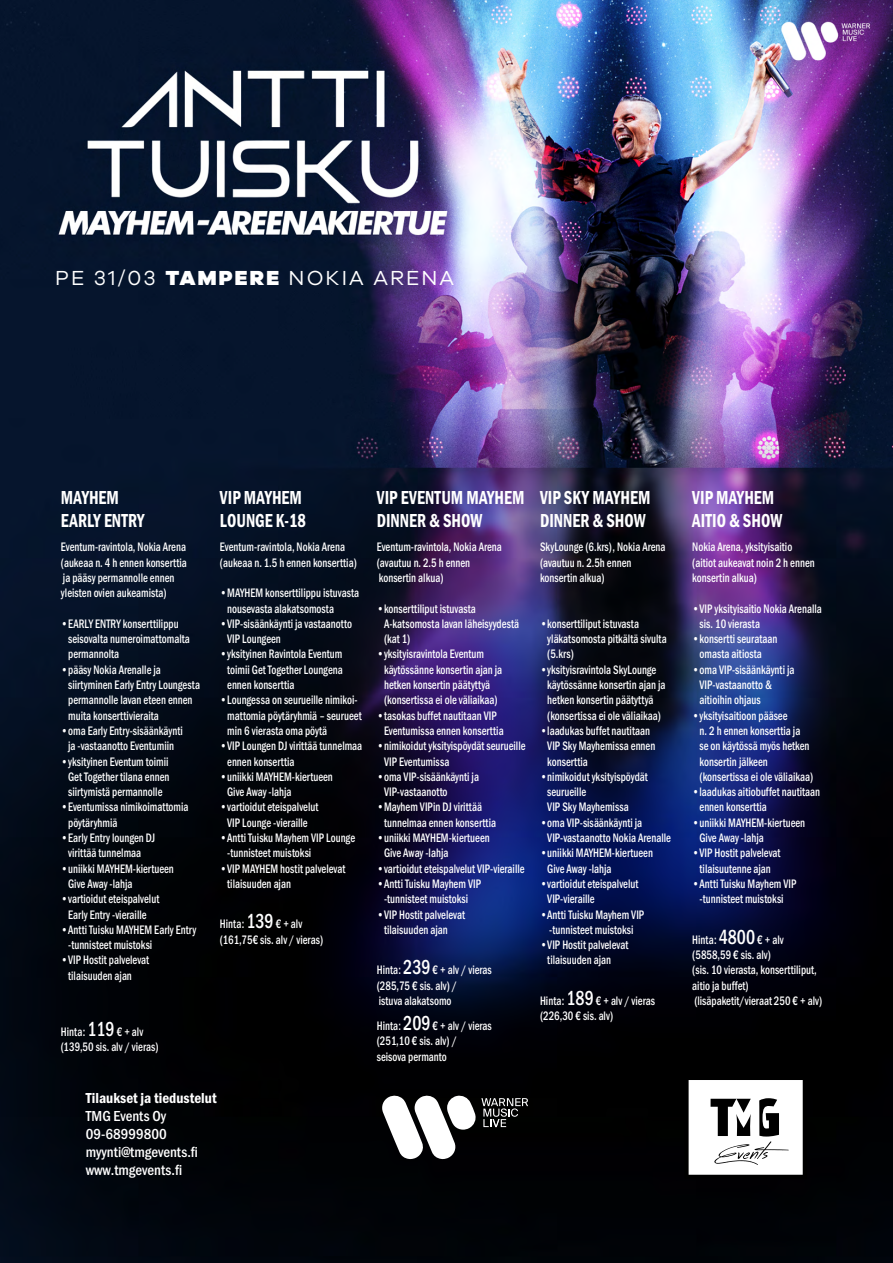
<style>
.page{position:relative;width:893px;height:1263px;background:#fff}
.page>*{position:absolute;margin:0;border:0;box-sizing:border-box;transform-origin:0 0}
.t1{font:21px "Galano Grotesque";letter-spacing:.1em;color:#fff}
.t2{font:19.5px/23.4px "Franklin Gothic URW Con Dem";color:#fff;scale:.85 1}
.t3{font:500 15px/18px "Franklin Gothic URW Con";color:#fff}
.t4{font:15px "Franklin Gothic URW Con Dem";color:#fff}
.t5{font:500 12.75px/15.3px "Franklin Gothic URW Con";color:#fff;scale:.85 1}
.s1{font-weight:900}
.s2{font-size:21px}
</style>
<div class="page">
<img style="left:0;top:0;width:893px;height:1263px">
<svg style="left:684px;top:1076px;width:123px;height:103px"></svg>
<svg style="left:381px;top:1095px;width:147px;height:64px"></svg>
<h1 class="t1" style="left:55px;top:265px;width:400px">PE 31/03 <span class="s1">TAMPERE</span> NOKIA ARENA</h1>
<h2 class="t2" style="left:61px;top:485px;width:100px">MAYHEM<br>EARLY ENTRY</h2>
<p class="t5" style="left:61px;top:539px;width:150px">Eventum-ravintola, Nokia Arena (aukeaa n. 4 h ennen konserttia ja pääsy permannolle ennen yleisten ovien aukeamista)</p>
<p class="t5" style="left:68px;top:615px;width:145px;text-indent:-7px">•EARLY ENTRY konserttilippu seisovalta numeroimattomalta permannolta</p>
<p class="t5" style="left:68px;top:661px;width:157px;text-indent:-7px">•pääsy Nokia Arenalle ja siirtyminen Early Entry Loungesta permannolle lavan eteen ennen muita konserttivieraita</p>
<p class="t5" style="left:61px;top:722px;width:145px;text-align:center">•oma Early Entry-sisäänkäynti ja -vastaanotto Eventumiin</p>
<p class="t5" style="left:61px;top:753px;width:129px;text-align:center">•yksityinen Eventum toimii<br>Get Together tilana ennen siirtymistä permannolle</p>
<p class="t5" style="left:68px;top:799px;width:143px;text-indent:-7px">•Eventumissa nimikoimattomia pöytäryhmiä</p>
<p class="t5" style="left:61px;top:830px;width:112px;text-align:center">•Early Entry loungen DJ virittää tunnelmaa</p>
<p class="t5" style="left:68px;top:860px;width:126px;text-indent:-7px">•uniikki MAYHEM-kiertueen<br>Give Away -lahja</p>
<p class="t5" style="left:61px;top:891px;width:117px;text-align:center">•vartioidut eteispalvelut<br>Early Entry -vieraille</p>
<p class="t5" style="left:68px;top:921px;width:152px;text-indent:-7px">•Antti Tuisku MAYHEM Early Entry -tunnisteet muistoksi</p>
<p class="t5" style="left:68px;top:952px;width:97px;text-indent:-7px">•VIP Hostit palvelevat tilaisuuden ajan</p>
<p class="t5" style="left:61px;top:1023px;width:116px">Hinta: <span class="s2">119</span> € + alv (139,50 sis. alv / vieras)</p>
<h2 class="t2" style="left:220px;top:485px;width:103px">VIP MAYHEM<br>LOUNGE K-18</h2>
<p class="t5" style="left:220px;top:539px;width:162px">Eventum-ravintola, Nokia Arena (aukeaa n. 1.5 h ennen konserttia)</p>
<p class="t5" style="left:227px;top:585px;width:157px;text-indent:-7px">•MAYHEM konserttilippu istuvasta nousevasta alakatsomosta</p>
<p class="t5" style="left:227px;top:615px;width:148px;text-indent:-7px">•VIP-sisäänkäynti ja vastaanotto<br>VIP Loungeen</p>
<p class="t5" style="left:227px;top:646px;width:137px;text-align:justify;text-indent:-7px">•yksityinen Ravintola Eventum toimii Get Together Loungena ennen konserttia</p>
<p class="t5" style="left:227px;top:692px;width:160px;text-indent:-7px">•Loungessa on seurueille nimikoi&shy;mattomia pöytäryhmiä – seurueet min 6 vierasta oma pöytä</p>
<p class="t5" style="left:227px;top:738px;width:160px;text-indent:-7px">•VIP Loungen DJ virittää tunnelmaa ennen konserttia</p>
<p class="t5" style="left:227px;top:768px;width:126px;text-indent:-7px">•uniikki MAYHEM-kiertueen<br>Give Away -lahja</p>
<p class="t5" style="left:220px;top:799px;width:117px;text-align:center">•vartioidut eteispalvelut<br>VIP Lounge -vieraille</p>
<p class="t5" style="left:227px;top:830px;width:152px;text-indent:-7px">•Antti Tuisku Mayhem VIP Lounge -tunnisteet muistoksi</p>
<p class="t5" style="left:227px;top:860px;width:141px;text-indent:-7px">•VIP MAYHEM hostit palvelevat tilaisuuden ajan</p>
<p class="t5" style="left:220px;top:916px;width:123px">Hinta: <span class="s2">139</span> € + alv (161,75€ sis. alv / vieras)</p>
<p class="t4" style="left:86px;top:1088px;width:132px">Tilaukset ja tiedustelut</p>
<p class="t3" style="left:86px;top:1107px;width:114px">TMG Events Oy<br>09-68999800 myynti@tmgevents.fi www.tmgevents.fi</p>
<h2 class="t2" style="left:377px;top:485px;width:175px">VIP EVENTUM MAYHEM<br>DINNER &amp; SHOW</h2>
<p class="t5" style="left:377px;top:539px;width:149px">Eventum-ravintola, Nokia Arena (avautuu n. 2.5 h ennen konsertin alkua)</p>
<p class="t5" style="left:384px;top:600px;width:160px;text-indent:-7px">•konserttiliput istuvasta<br>A-katsomosta lavan läheisyydestä (kat 1)</p>
<p class="t5" style="left:384px;top:646px;width:141px;text-indent:-7px">•yksityisravintola Eventum käytössänne konsertin ajan ja hetken konsertin päätyttyä (konsertissa ei ole väliaikaa)</p>
<p class="t5" style="left:377px;top:707px;width:151px;text-align:center">•tasokas buffet nautitaan VIP<br>Eventumissa ennen konserttia</p>
<p class="t5" style="left:384px;top:738px;width:168px;text-indent:-7px">•nimikoidut yksityispöydät seurueille<br>VIP Eventumissa</p>
<p class="t5" style="left:384px;top:768px;width:113px;text-indent:-7px">•oma VIP-sisäänkäynti ja<br>VIP-vastaanotto</p>
<p class="t5" style="left:384px;top:799px;width:133px;text-indent:-7px">•Mayhem VIPin DJ virittää tunnelmaa ennen konserttia</p>
<p class="t5" style="left:384px;top:830px;width:126px;text-indent:-7px">•uniikki MAYHEM-kiertueen<br>Give Away -lahja</p>
<p class="t5" style="left:377px;top:860px;width:175px">•vartioidut eteispalvelut VIP-vieraille</p>
<p class="t5" style="left:377px;top:875px;width:124px;text-align:center">•Antti Tuisku Mayhem VIP -tunnisteet muistoksi</p>
<p class="t5" style="left:384px;top:906px;width:97px;text-indent:-7px">•VIP Hostit palvelevat tilaisuuden ajan</p>
<p class="t5" style="left:377px;top:962px;width:137px">Hinta: <span class="s2">239</span> € + alv / vieras (285,75 € sis. alv) /<br>istuva alakatsomo</p>
<p class="t5" style="left:377px;top:1018px;width:137px">Hinta: <span class="s2">209</span> € + alv / vieras (251,10 € sis. alv) /<br>seisova permanto</p>
<h2 class="t2" style="left:540px;top:485px;width:131px">VIP SKY MAYHEM<br>DINNER &amp; SHOW</h2>
<p class="t5" style="left:540px;top:539px;width:149px">SkyLounge (6.krs), Nokia Arena (avautuu n. 2.5h ennen konsertin alkua)</p>
<p class="t5" style="left:547px;top:615px;width:142px;text-indent:-7px">•konserttiliput istuvasta yläkatsomosta pitkältä sivulta (5.krs)</p>
<p class="t5" style="left:547px;top:661px;width:141px;text-indent:-7px">•yksityisravintola SkyLounge käytössänne konsertin ajan ja hetken konsertin päätyttyä (konsertissa ei ole väliaikaa)</p>
<p class="t5" style="left:547px;top:722px;width:129px;text-indent:-7px">•laadukas buffet nautitaan<br>VIP Sky Mayhemissa ennen konserttia</p>
<p class="t5" style="left:547px;top:768px;width:120px;text-indent:-7px">•nimikoidut yksityispöydät seurueille<br>VIP Sky Mayhemissa</p>
<p class="t5" style="left:547px;top:814px;width:147px;text-indent:-7px">•oma VIP-sisäänkäynti ja<br>VIP-vastaanotto Nokia Arenalle</p>
<p class="t5" style="left:547px;top:845px;width:126px;text-indent:-7px">•uniikki MAYHEM-kiertueen<br>Give Away -lahja</p>
<p class="t5" style="left:547px;top:875px;width:109px;text-indent:-7px">•vartioidut eteispalvelut<br>VIP-vieraille</p>
<p class="t5" style="left:540px;top:906px;width:124px;text-align:center">•Antti Tuisku Mayhem VIP -tunnisteet muistoksi</p>
<p class="t5" style="left:547px;top:937px;width:97px;text-indent:-7px">•VIP Hostit palvelevat tilaisuuden ajan</p>
<p class="t5" style="left:540px;top:992px;width:137px">Hinta: <span class="s2">189</span> € + alv / vieras (226,30 € sis. alv)</p>
<h2 class="t2" style="left:692px;top:485px;width:107px">VIP MAYHEM<br>AITIO &amp; SHOW</h2>
<p class="t5" style="left:692px;top:539px;width:146px">Nokia Arena, yksityisaitio (aitiot aukeavat noin 2 h ennen konsertin alkua)</p>
<p class="t5" style="left:699px;top:600px;width:145px;text-indent:-7px">•VIP yksityisaitio Nokia Arenalla sis. 10 vierasta</p>
<p class="t5" style="left:699px;top:631px;width:93px;text-indent:-7px">•konsertti seurataan omasta aitiosta</p>
<p class="t5" style="left:699px;top:661px;width:113px;text-indent:-7px">•oma VIP-sisäänkäynti ja<br>VIP-vastaanotto &amp; aitioihin ohjaus</p>
<p class="t5" style="left:699px;top:707px;width:135px;text-indent:-7px">•yksityisaitioon pääsee<br>n. 2 h ennen konserttia ja<br>se on käytössä myös hetken konsertin jälkeen (konsertissa ei ole väliaikaa)</p>
<p class="t5" style="left:699px;top:784px;width:144px;text-indent:-7px">•laadukas aitiobuffet nautitaan ennen konserttia</p>
<p class="t5" style="left:699px;top:814px;width:126px;text-indent:-7px">•uniikki MAYHEM-kiertueen<br>Give Away -lahja</p>
<p class="t5" style="left:692px;top:845px;width:105px;text-align:center">•VIP Hostit palvelevat tilaisuutenne ajan</p>
<p class="t5" style="left:692px;top:875px;width:124px;text-align:center">•Antti Tuisku Mayhem VIP -tunnisteet muistoksi</p>
<p class="t5" style="left:692px;top:931px;width:154px">Hinta: <span class="s2">4800</span> € + alv (5858,59 € sis. alv)<br>(sis. 10 vierasta, konserttiliput, aitio ja buffet) (lisäpaketit/vieraat 250 € + alv)</p>
</div>
